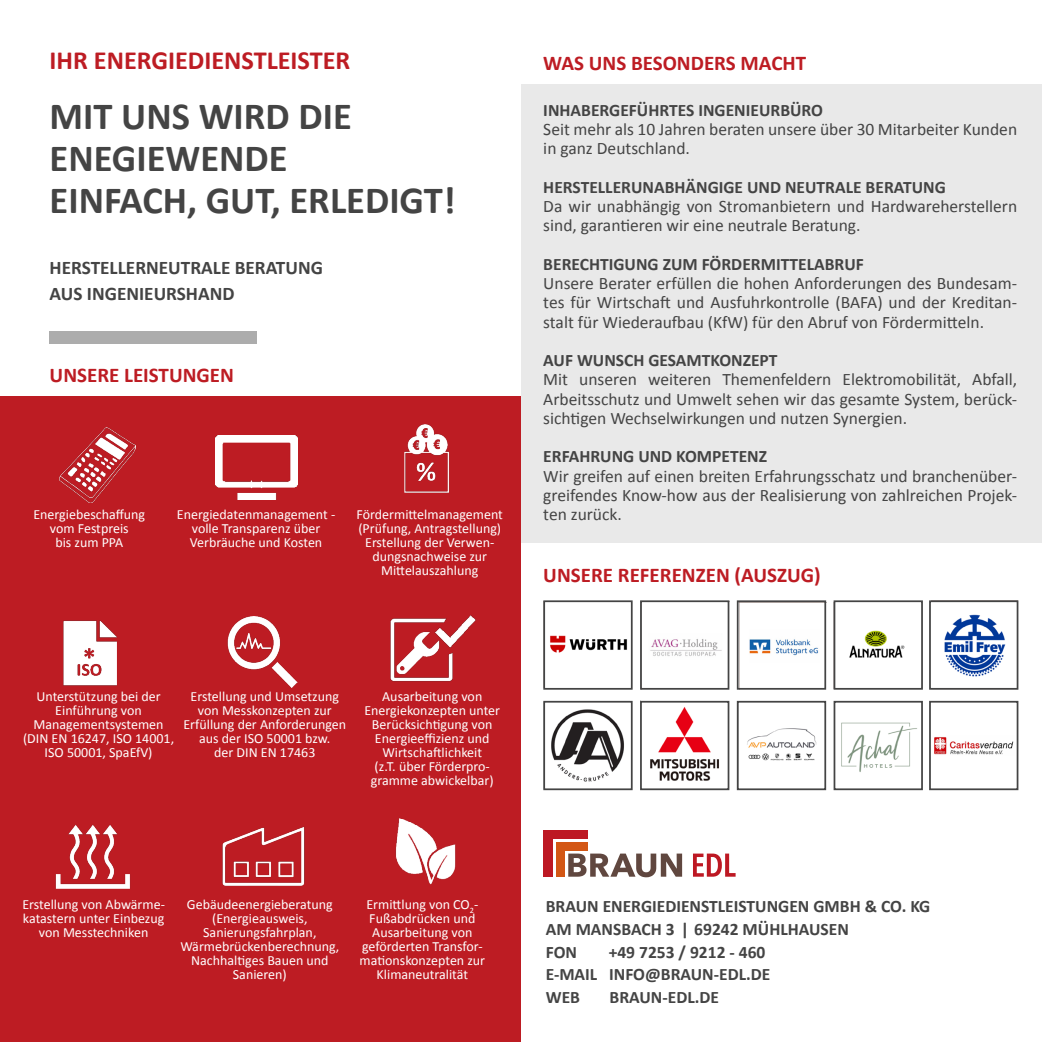
<style>
.page{position:relative;width:1042px;height:1042px;background:#fff}
.page>*{position:absolute;margin:0;border:0;box-sizing:border-box;transform-origin:0 0}
.t1{font:700 38.5px/42px "Calibri";color:#444}
.t2{font:700 26.25px "Calibri";color:#bd1c23}
.t3{font:700 21px "Calibri";color:#bd1c23}
.t4{font:700 19.25px/26.2px "Calibri";color:#444}
.t5{font:17.5px/19.2px "Calibri";color:#444;text-align:justify}
.t6{font:700 17.5px/22.8px "Calibri";color:#444}
.t7{font:14px/14px "Calibri";color:#fff;text-align:center}
</style>
<div class="page">
<div style="left:521px;top:84px;width:521px;height:459px;background:#e9e9e9"></div>
<div style="left:0;top:397px;width:521px;height:645px;background:#bd1c23"></div>
<div style="left:50px;top:331px;width:207px;height:13px;background:#acacac"></div>
<svg style="left:568px;top:853px;width:114px;height:24px"></svg>
<svg style="left:693px;top:853px;width:42px;height:23px"></svg>
<div style="left:543px;top:830px;width:45px;height:9px;background:#bd1823"></div>
<div style="left:543px;top:830px;width:9px;height:46px;background:#bd1823"></div>
<div style="left:556px;top:842px;width:32px;height:9px;background:#d35715"></div>
<div style="left:556px;top:843px;width:8px;height:33px;background:#d35715"></div>
<img style="left:59px;top:428px;width:77px;height:74px">
<img style="left:216px;top:436px;width:82px;height:63px">
<img style="left:404px;top:424px;width:45px;height:69px">
<img style="left:227px;top:616px;width:71px;height:71px">
<img style="left:390px;top:615px;width:86px;height:67px">
<img style="left:55px;top:824px;width:75px;height:65px">
<img style="left:395px;top:818px;width:61px;height:67px">
<img style="left:63px;top:620px;width:54px;height:66px">
<img style="left:222px;top:826px;width:83px;height:60px">
<img style="left:550px;top:635px;width:78px;height:18px">
<img style="left:841px;top:722px;width:76px;height:50px">
<img style="left:944px;top:614px;width:62px;height:63px">
<img style="left:849px;top:630px;width:56px;height:28px">
<img style="left:749px;top:639px;width:69px;height:17px">
<img style="left:650px;top:639px;width:72px;height:17px">
<img style="left:650px;top:707px;width:69px;height:74px">
<img style="left:747px;top:728px;width:70px;height:33px">
<img style="left:551px;top:709px;width:73px;height:73px">
<img style="left:934px;top:737px;width:80px;height:18px">
<div style="left:543px;top:600px;width:89px;height:90px;border:2px solid #444"></div>
<div style="left:640px;top:600px;width:89px;height:90px;border:2px solid #444"></div>
<div style="left:737px;top:600px;width:89px;height:90px;border:2px solid #444"></div>
<div style="left:833px;top:600px;width:90px;height:90px;border:2px solid #444"></div>
<div style="left:929px;top:600px;width:89px;height:90px;border:2px solid #444"></div>
<div style="left:543px;top:701px;width:89px;height:89px;border:2px solid #444"></div>
<div style="left:640px;top:701px;width:89px;height:89px;border:2px solid #444"></div>
<div style="left:737px;top:701px;width:89px;height:89px;border:2px solid #444"></div>
<div style="left:833px;top:701px;width:90px;height:89px;border:2px solid #444"></div>
<div style="left:929px;top:701px;width:89px;height:89px;border:2px solid #444"></div>
<h2 class="t2" style="left:50px;top:44px;width:302px">IHR ENERGIEDIENSTLEISTER</h2>
<h1 class="t1" style="left:50px;top:95px;width:407px">MIT UNS WIRD DIE<br>ENEGIEWENDE<br>EINFACH, GUT, ERLEDIGT!</h1>
<h3 class="t4" style="left:50px;top:255px;width:275px">HERSTELLERNEUTRALE BERATUNG<br>AUS INGENIEURSHAND</h3>
<h3 class="t3" style="left:50px;top:361px;width:186px">UNSERE LEISTUNGEN</h3>
<p class="t7" style="left:33px;top:507px;width:113px">Energiebeschaffung vom Festpreis<br>bis zum PPA</p>
<p class="t7" style="left:177px;top:507px;width:160px">Energiedatenmanagement - volle Transparenz über<br>Verbräuche und Kosten</p>
<p class="t7" style="left:357px;top:507px;width:148px">Fördermittelmanagement (Prüfung, Antragstellung)<br>Erstellung der Verwen&shy;dungsnachweise zur<br>Mittelauszahlung</p>
<h3 class="t3" style="left:543px;top:50px;width:264px">WAS UNS BESONDERS MACHT</h3>
<p class="t6" style="left:543px;top:99px;width:281px">INHABERGEFÜHRTES INGENIEURBÜRO</p>
<p class="t5" style="left:543px;top:120px;width:475px">Seit mehr als 10 Jahren beraten unsere über 30 Mitarbeiter Kunden in ganz Deutschland.</p>
<p class="t6" style="left:543px;top:176px;width:404px">HERSTELLERUNABHÄNGIGE UND NEUTRALE BERATUNG</p>
<p class="t5" style="left:543px;top:197px;width:475px">Da wir unabhängig von Stromanbietern und Hardwareherstellern sind, garantieren wir eine neutrale Beratung.</p>
<p class="t6" style="left:543px;top:253px;width:322px">BERECHTIGUNG ZUM FÖRDERMITTELABRUF</p>
<p class="t5" style="left:543px;top:274px;width:475px">Unsere Berater erfüllen die hohen Anforderungen des Bundesam&shy;tes für Wirtschaft und Ausfuhrkontrolle (BAFA) und der Kreditan&shy;stalt für Wiederaufbau (KfW) für den Abruf von Fördermitteln.</p>
<p class="t6" style="left:543px;top:349px;width:236px">AUF WUNSCH GESAMTKONZEPT</p>
<p class="t5" style="left:543px;top:370px;width:475px">Mit unseren weiteren Themenfeldern Elektromobilität, Abfall, Arbeitsschutz und Umwelt sehen wir das gesamte System, berück&shy;sichtigen Wechselwirkungen und nutzen Synergien.</p>
<p class="t6" style="left:543px;top:445px;width:225px">ERFAHRUNG UND KOMPETENZ</p>
<p class="t5" style="left:543px;top:466px;width:475px">Wir greifen auf einen breiten Erfahrungsschatz und branchenüber&shy;greifendes Know-how aus der Realisierung von zahlreichen Projek&shy;ten zurück.</p>
<h3 class="t3" style="left:543px;top:561px;width:279px">UNSERE REFERENZEN (AUSZUG)</h3>
<p class="t7" style="left:23px;top:690px;width:153px">Unterstützung bei der<br>Einführung von<br>Managementsystemen (DIN EN 16247, ISO 14001,<br>ISO 50001, SpaEfV)</p>
<p class="t7" style="left:183px;top:690px;width:164px">Erstellung und Umsetzung von Messkonzepten zur<br>Erfüllung der Anforderungen aus der ISO 50001 bzw.<br>der DIN EN 17463</p>
<p class="t7" style="left:364px;top:690px;width:137px">Ausarbeitung von<br>Energiekonzepten unter<br>Berücksichtigung von<br>Energieeffizienz und<br>Wirtschaftlichkeit<br>(z.T. über Förderpro&shy;gramme abwickelbar)</p>
<p class="t7" style="left:22px;top:897px;width:144px">Erstellung von Abwärme&shy;katastern unter Einbezug von Messtechniken</p>
<p class="t7" style="left:180px;top:897px;width:161px">Gebäudeenergieberatung (Energieausweis,<br>Sanierungsfahrplan,<br>Wärmebrückenberechnung,<br>Nachhaltiges Bauen und<br>Sanieren)</p>
<p class="t7" style="left:359px;top:897px;width:127px">Ermittlung von CO<sub>2</sub>-<br>Fußabdrücken und<br>Ausarbeitung von geförderten Transfor&shy;mationskonzepten zur<br>Klimaneutralität</p>
<p class="t6" style="left:546px;top:895px;width:386px">BRAUN ENERGIEDIENSTLEISTUNGEN GMBH &amp; CO. KG<br>AM MANSBACH 3 | 69242 MÜHLHAUSEN<br>FON</p>
<p class="t6" style="left:546px;top:940px;width:226px;text-indent:63px">+49 7253 / 9212 - 460<br>E-MAIL INFO@BRAUN-EDL.DE<br>WEB</p>
<p class="t6" style="left:609px;top:986px;width:111px">BRAUN-EDL.DE</p>
</div>
